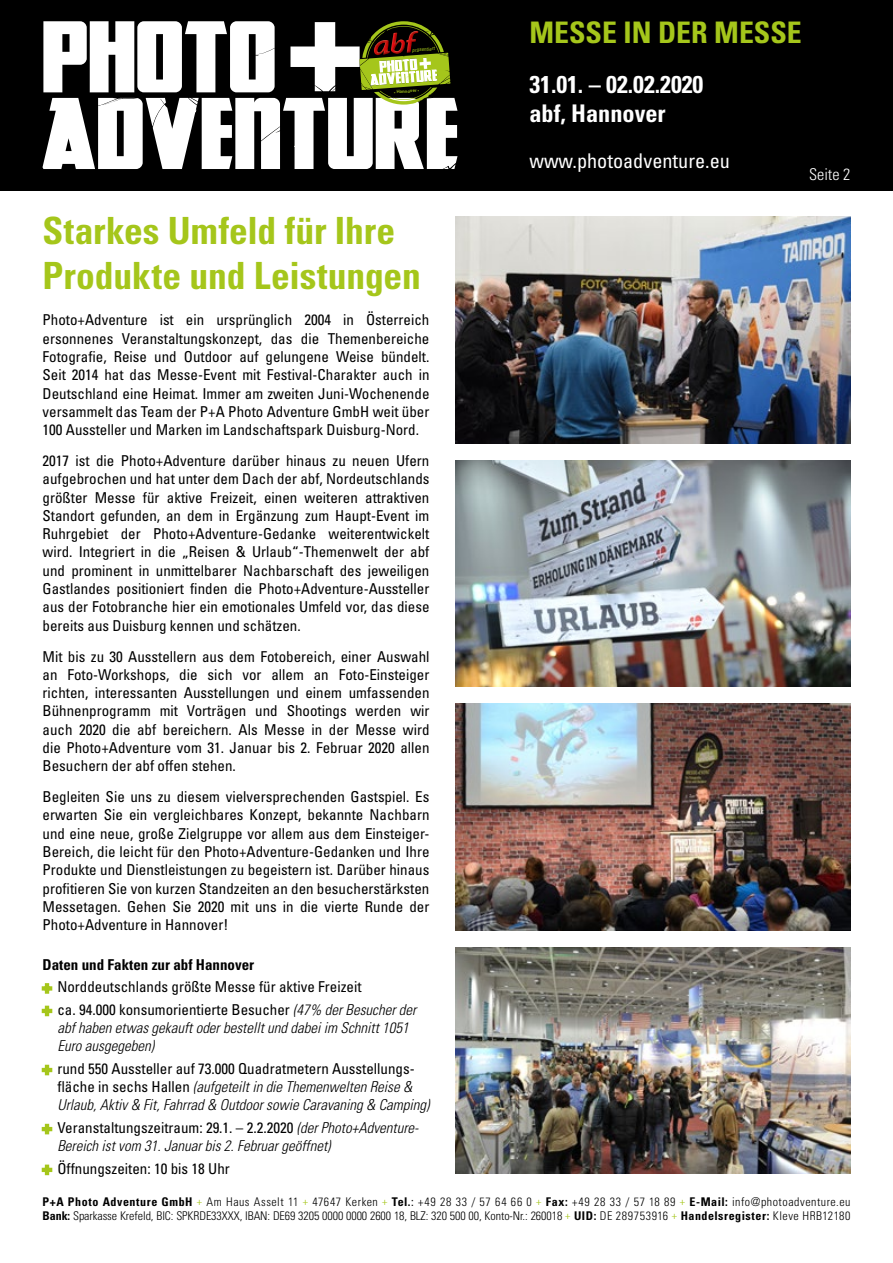
<style>
.page{position:relative;width:893px;height:1263px;background:#fff}
.page>*{position:absolute;margin:0;border:0;box-sizing:border-box;transform-origin:0 0}
.t1{font:700 condensed 37.5px/45px "Univers LT Std";color:#a5c61b}
.t2{font:700 condensed 29.7px "Univers LT Std";color:#a5c61b}
.t3{font:700 condensed 24.3px/29.1px "Univers LT Std";color:#fff}
.t4{font:condensed 20.25px "Univers LT Std";color:#fff}
.t5{font:300 condensed 16.2px "Univers LT Std";color:#fff}
.t6{font:condensed 15px/18.3px "Univers LT Std";color:#000;text-align:justify}
.t7{font:italic 300 condensed 15px/18.3px "Univers LT Std";color:#000}
.t8{font:300 condensed 12px/14.4px "Univers LT Std";letter-spacing:.005em;color:#000}
.t9{font:italic condensed 5.25px "Univers LT Std";color:#a5c61b}
.t10{font:600 4.65px "Myriad Pro";color:#a5c61b}
.s1{font-weight:700}
.s2{font-stretch:expanded;color:#a5c61b}
.s3{font-weight:300;font-style:italic}
.s4{font-weight:400;font-style:normal;font-stretch:expanded;color:#a5c61b}
.s5{font-weight:400;font-style:normal}
.s6{font-size:10.2px;color:#a5c61b}
.s7{font-weight:400}
</style>
<div class="page">
<div style="left:0;top:0;width:893px;height:191px;background:#000"></div>
<svg style="left:43px;top:21px;width:414px;height:148px"></svg>
<img style="left:374px;top:40px;width:16px;height:15px">
<img style="left:391px;top:33px;width:14px;height:21px">
<img style="left:406px;top:31px;width:12px;height:22px">
<svg style="left:41px;top:983px;width:12px;height:11px"></svg>
<svg style="left:41px;top:1005px;width:12px;height:12px"></svg>
<svg style="left:41px;top:1064px;width:12px;height:12px"></svg>
<svg style="left:41px;top:1123px;width:12px;height:12px"></svg>
<svg style="left:41px;top:1164px;width:12px;height:12px"></svg>
<img style="left:455px;top:460px;width:395px;height:227px">
<img style="left:455px;top:217px;width:395px;height:226px">
<img style="left:455px;top:704px;width:395px;height:226px">
<img style="left:455px;top:947px;width:395px;height:227px">
<p class="t9" style="left:412px;top:47px;width:24px;rotate:-4deg">präsentiert</p>
<p class="t10" style="left:394px;top:89px;width:27px;rotate:-4deg">•Hannover •</p>
<h1 class="t1" style="left:43px;top:208px;width:380px">Starkes Umfeld für Ihre<br>Produkte und Leistungen</h1>
<p class="t6" style="left:43px;top:311px;width:388px">Photo+Adventure ist ein ursprünglich 2004 in Österreich ersonnenes Veranstaltungskonzept, das die Themenbereiche Fotografie, Reise und Outdoor auf gelungene Weise bündelt.<br>Seit 2014 hat das Messe-Event mit Festival-Charakter auch in Deutschland eine Heimat. Immer am zweiten Juni-Wochenende versammelt das Team der P+A Photo Adventure GmbH weit über 100 Aussteller und Marken im Landschaftspark Duisburg-Nord.</p>
<p class="t6" style="left:43px;top:451px;width:388px">2017 ist die Photo+Adventure darüber hinaus zu neuen Ufern aufgebrochen und hat unter dem Dach der abf, Nordeutschlands größter Messe für aktive Freizeit, einen weiteren attraktiven Standort gefunden, an dem in Ergänzung zum Haupt-Event im Ruhrgebiet der Photo+Adventure-Gedanke weiterentwickelt wird. Integriert in die „Reisen &amp; Urlaub“-Themenwelt der abf und prominent in unmittelbarer Nachbarschaft des jeweiligen Gastlandes positioniert finden die Photo+Adventure-Aussteller aus der Fotobranche hier ein emotionales Umfeld vor, das diese bereits aus Duisburg kennen und schätzen.</p>
<p class="t6" style="left:43px;top:647px;width:388px">Mit bis zu 30 Ausstellern aus dem Fotobereich, einer Auswahl an Foto-Workshops, die sich vor allem an Foto-Einsteiger richten, interessanten Ausstellungen und einem umfassenden Bühnenprogramm mit Vorträgen und Shootings werden wir auch 2020 die abf bereichern. Als Messe in der Messe wird die Photo+Adventure vom 31. Januar bis 2. Februar 2020 allen Besuchern der abf offen stehen.</p>
<p class="t6" style="left:43px;top:787px;width:388px">Begleiten Sie uns zu diesem vielversprechenden Gastspiel. Es erwarten Sie ein vergleichbares Konzept, bekannte Nachbarn und eine neue, große Zielgruppe vor allem aus dem Einsteiger-Bereich, die leicht für den Photo+Adventure-Gedanken und Ihre Produkte und Dienstleistungen zu begeistern ist. Darüber hinaus profitieren Sie von kurzen Standzeiten an den besucherstärksten Messetagen. Gehen Sie 2020 mit uns in die vierte Runde der Photo+Adventure in Hannover!</p>
<p class="t6" style="left:43px;top:953px;width:375px;line-height:22.5px;text-align:left"><span class="s1">Daten und Fakten zur abf Hannover<br></span><span class="s2">+</span> Norddeutschlands größte Messe für aktive Freizeit<br><span class="s2">+</span> ca. 94.000 konsumorientierte Besucher <span class="s3">(47% der Besucher der</span></p>
<p class="t7" style="left:57px;top:1019px;width:353px">abf haben etwas gekauft oder bestellt und dabei im Schnitt 1051<br>Euro ausgegeben)</p>
<p class="t7" style="left:57px;top:1059px;width:374px;text-indent:-15px"><span class="s4">+</span> <span class="s5">rund 550 Aussteller auf 73.000 Quadratmetern Ausstellungs&shy;fläche in sechs Hallen</span> (aufgeteilt in die Themenwelten Reise &amp;<br>Urlaub, Aktiv &amp; Fit, Fahrrad &amp; Outdoor sowie Caravaning &amp; Camping)</p>
<p class="t7" style="left:57px;top:1118px;width:363px;text-indent:-15px"><span class="s4">+</span> <span class="s5">Veranstaltungszeitraum: 29.1. – 2.2.2020</span> (der Photo+Adventure-<br>Bereich ist vom 31. Januar bis 2. Februar geöffnet)</p>
<p class="t6" style="left:43px;top:1159px;width:189px"><span class="s2">+</span> Öffnungszeiten: 10 bis 18 Uhr</p>
<h2 class="t2" style="left:529px;top:14px;width:274px">MESSE IN DER MESSE</h2>
<h3 class="t3" style="left:529px;top:70px;width:175px">31.01. – 02.02.2020 abf, Hannover</h3>
<h3 class="t4" style="left:529px;top:148px;width:202px">www.photoadventure.eu</h3>
<p class="t5" style="left:809px;top:165px;width:43px">Seite 2</p>
<p class="t8" style="left:43px;top:1194px;width:809px"><span class="s1">P+A Photo Adventure GmbH</span> <span class="s6">+</span> Am Haus Asselt 11 <span class="s6">+</span> 47647 Kerken <span class="s6">+</span> <span class="s1">Tel.</span><span class="s7">:</span> +49 28 33 / 57 64 66 0 <span class="s6">+</span> <span class="s1">Fax:</span> +49 28 33 / 57 18 89 <span class="s6">+</span> <span class="s1">E-Mail:</span> info@photoadventure.eu<br><span class="s1">Bank:</span> Sparkasse Krefeld, BIC: SPKRDE33XXX, IBAN: DE69 3205 0000 0000 2600 18, BLZ: 320 500 00, Konto-Nr.: 260018 <span class="s6">+</span> <span class="s1">UID:</span> DE 289753916 <span class="s6">+</span> <span class="s1">Handelsregister:</span> Kleve HRB12180</p>
</div>
